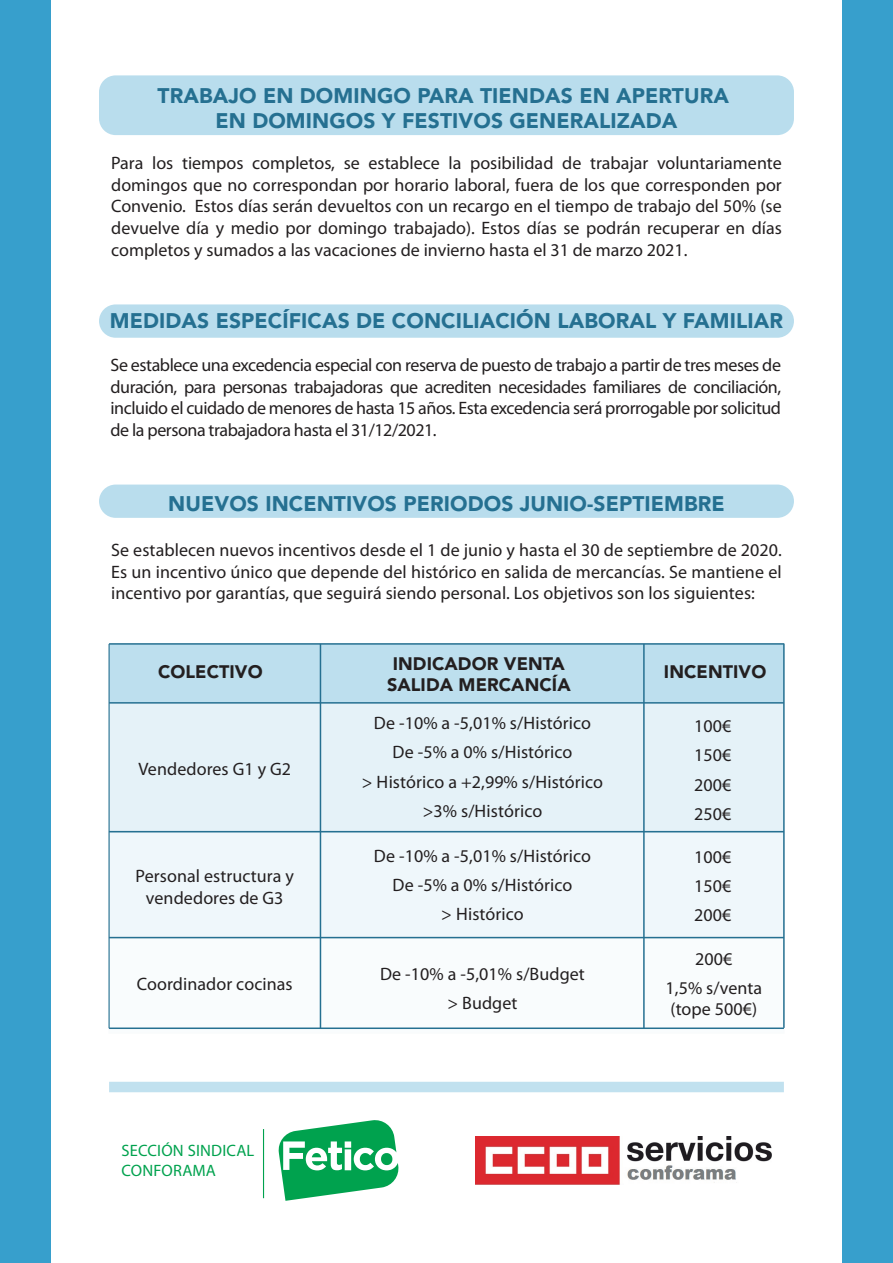
<style>
.page{position:relative;width:893px;height:1263px;background:#fff}
.page>*{position:absolute;margin:0;border:0;box-sizing:border-box;transform-origin:0 0}
.t1{font:900 21px/24.9px "Avenir LT Std";letter-spacing:.005em;color:#257091;text-align:center}
.t2{font:18px/29.1px "Myriad Pro";letter-spacing:.005em;color:#231f20;text-align:justify}
.t3{font:900 18px/21px "Avenir LT Std";letter-spacing:.005em;color:#231f20;text-align:center}
.t4{font:16.5px/19.8px "Myriad Pro";letter-spacing:.01em;color:#00a24e}
</style>
<div class="page">
<div style="left:0;top:0;width:51px;height:1263px;background:#379fcc"></div>
<div style="left:843px;top:0;width:50px;height:1263px;background:#379fcc"></div>
<div style="left:99px;top:75px;width:695px;height:60px;background:#b9dded;border-radius:17px"></div>
<div style="left:99px;top:304px;width:695px;height:34px;background:#b9dded;border-radius:17px"></div>
<div style="left:99px;top:485px;width:695px;height:33px;background:#b9dded;border-radius:17px"></div>
<div style="left:109px;top:644px;width:675px;height:59px;background:#bddfee"></div>
<div style="left:109px;top:703px;width:675px;height:130px;background:#e5f2f8"></div>
<div style="left:108px;top:831px;width:677px;height:107px;background:#eff7fb"></div>
<div style="left:108px;top:937px;width:677px;height:97px;background:#f9fcfd"></div>
<hr style="left:109px;top:831px;width:675px;height:1px;background:#257091">
<hr style="left:109px;top:702px;width:675px;height:2px;background:#257091">
<hr style="left:109px;top:643px;width:675px;height:2px;background:#257091">
<hr style="left:109px;top:937px;width:675px;height:1px;background:#257091">
<hr style="left:109px;top:1027px;width:675px;height:2px;background:#257091">
<hr style="left:109px;top:644px;width:1px;height:384px;background:#257091">
<hr style="left:320px;top:644px;width:1px;height:384px;background:#257091">
<hr style="left:643px;top:644px;width:2px;height:384px;background:#257091">
<hr style="left:783px;top:643px;width:2px;height:385px;background:#257091">
<div style="left:109px;top:1082px;width:675px;height:10px;background:#c1e1ef"></div>
<img style="left:475px;top:1136px;width:297px;height:48px">
<svg style="left:278px;top:1120px;width:121px;height:81px"></svg>
<hr style="left:263px;top:1129px;width:1px;height:69px;background:#00a24e">
<p class="t1" style="left:158px;top:83px;width:573px">TRABAJO EN DOMINGO PARA TIENDAS EN APERTURA<br>EN DOMINGOS Y FESTIVOS GENERALIZADA</p>
<p class="t2" style="left:111px;top:152px;width:672px;line-height:21.6px">Para los tiempos completos, se establece la posibilidad de trabajar voluntariamente domingos que no correspondan por horario laboral, fuera de los que corresponden por Convenio. Estos días serán devueltos con un recargo en el tiempo de trabajo del 50% (se devuelve día y medio por domingo trabajado). Estos días se podrán recuperar en días completos y sumados a las vacaciones de invierno hasta el 31 de marzo 2021.</p>
<p class="t1" style="left:110px;top:308px;width:675px">MEDIDAS ESPECÍFICAS DE CONCILIACIÓN LABORAL Y FAMILIAR</p>
<p class="t2" style="left:111px;top:354px;width:672px;line-height:21.6px">Se establece una excedencia especial con reserva de puesto de trabajo a partir de tres meses de duración, para personas trabajadoras que acrediten necesidades familiares de conciliación, incluido el cuidado de menores de hasta 15 años. Esta excedencia será prorrogable por solicitud de la persona trabajadora hasta el 31/12/2021.</p>
<p class="t1" style="left:168px;top:491px;width:558px">NUEVOS INCENTIVOS PERIODOS JUNIO-SEPTIEMBRE</p>
<p class="t2" style="left:111px;top:539px;width:672px;line-height:21.6px">Se establecen nuevos incentivos desde el 1 de junio y hasta el 30 de septiembre de 2020.<br>Es un incentivo único que depende del histórico en salida de mercancías. Se mantiene el incentivo por garantías, que seguirá siendo personal. Los objetivos son los siguientes:</p>
<p class="t3" style="left:387px;top:653px;width:185px">INDICADOR VENTA<br>SALIDA MERCANCÍA</p>
<p class="t3" style="left:158px;top:661px;width:106px">COLECTIVO</p>
<p class="t3" style="left:664px;top:661px;width:104px">INCENTIVO</p>
<p class="t2" style="left:138px;top:754px;width:154px">Vendedores G1 y G2</p>
<p class="t2" style="left:136px;top:865px;width:160px;line-height:21.6px;text-align:center">Personal estructura y vendedores de G3</p>
<p class="t2" style="left:137px;top:969px;width:158px">Coordinador cocinas</p>
<p class="t4" style="left:121px;top:1140px;width:135px">SECCIÓN SINDICAL<br>CONFORAMA</p>
<p class="t2" style="left:362px;top:708px;width:243px;text-align:center">De -10% a -5,01% s/Histórico<br>De -5% a 0% s/Histórico<br>&gt; Histórico a +2,99% s/Histórico &gt;3% s/Histórico</p>
<p class="t2" style="left:694px;top:711px;width:39px">100€ 150€ 200€ 250€</p>
<p class="t2" style="left:694px;top:842px;width:39px">100€ 150€ 200€</p>
<p class="t2" style="left:666px;top:944px;width:98px;text-align:center">200€<br>1,5% s/venta</p>
<p class="t2" style="left:670px;top:994px;width:88px">(tope 500€)</p>
<p class="t2" style="left:374px;top:841px;width:219px;text-align:center">De -10% a -5,01% s/Histórico<br>De -5% a 0% s/Histórico<br>&gt; Histórico</p>
<p class="t2" style="left:380px;top:959px;width:206px;text-align:center">De -10% a -5,01% s/Budget &gt; Budget</p>
</div>
